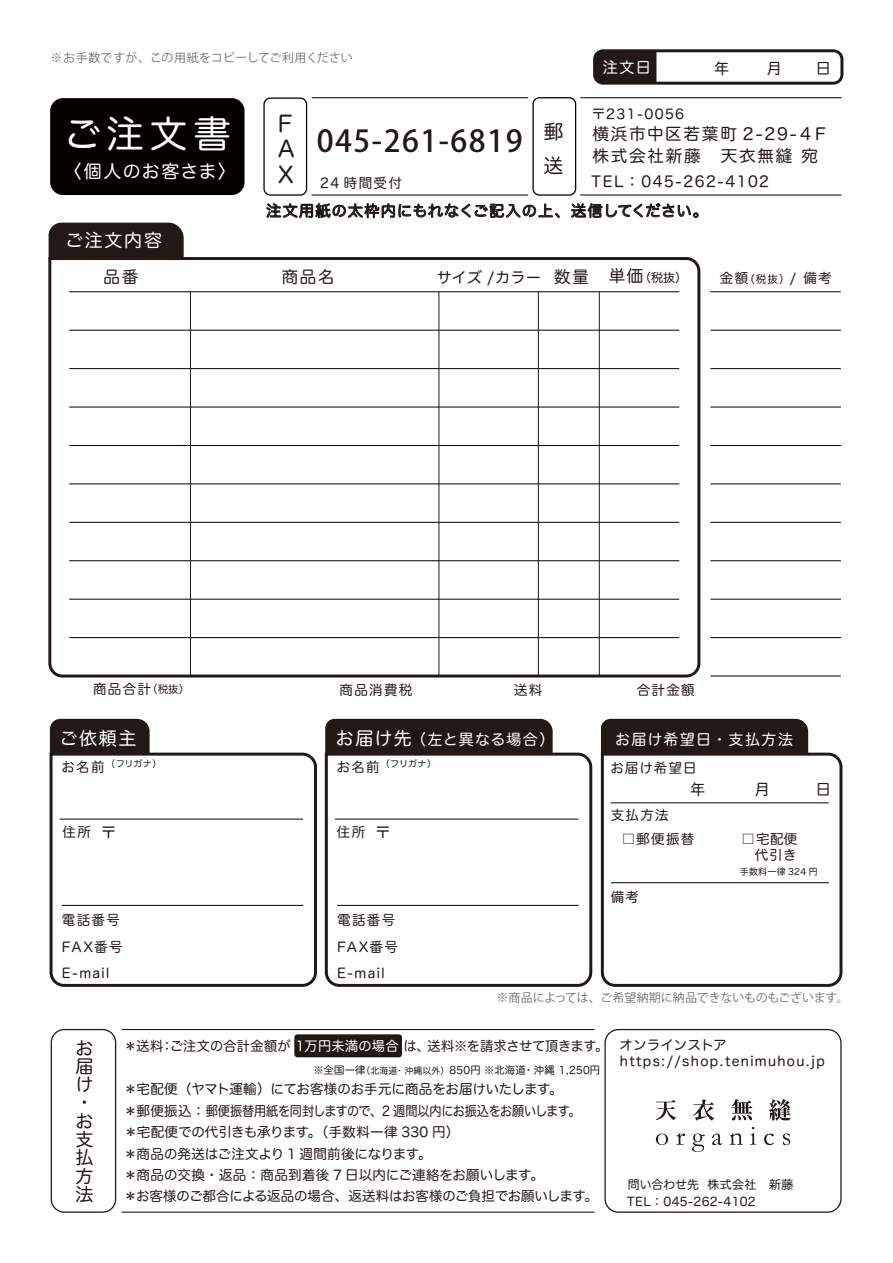
<style>
.page{position:relative;width:893px;height:1263px;background:#fff}
.page>*{position:absolute;margin:0;border:0;box-sizing:border-box;transform-origin:0 0}
.t1{font:37.5px "Hira Maru Pro N W4";color:#fff}
.t2{font:500 30px "Koz Go Pro";letter-spacing:.05em;color:#221815}
.t3{font:22.5px/25.5px "Hira Maru Pro N W4";color:#221815}
.t4{font:19.5px/34.2px "Hira Maru Pro N W4";color:#221815}
.t5{font:18px "Hira Maru Pro N W4";letter-spacing:.08em;color:#fff}
.t6{font:18px/18.3px "Hira Maru Pro N W4";color:#221815}
.t7{font:18px "Hira Maru Pro W4";color:#fff}
.t8{font:16.5px/22.5px "Hira Maru Pro N W4";letter-spacing:.1em;color:#221815}
.t9{font:15.15px "Hira Maru Pro N W4";color:#221815}
.t10{font:15.15px "Hira Maru Pro N W4";color:#fff}
.t11{font:15px "Hira Maru Pro W4";letter-spacing:.07em;color:#221815}
.t12{font:15px "Hira Maru Pro N W4";letter-spacing:.1em;color:#221815}
.t13{font:15px "Hira Maru Pro W4";letter-spacing:.045em;color:#fff}
.t14{font:15px "Hira Maru Pro W4";letter-spacing:.075em;color:#fff}
.t15{font:13.5px/21.5px "Hira Maru Pro N W4";color:#221815}
.t16{font:13.5px/26.2px "Hira Maru Pro W4";letter-spacing:.1em;color:#221815}
.t17{font:13.5px/16.4px "Hira Maru Pro N W4";letter-spacing:.1em;color:#221815}
.t18{font:12px/17.2px "Hira Maru Pro N W4";letter-spacing:.025em;color:#221815}
.t19{font:12px "Koz Go Pr 6 N";letter-spacing:-.02em;color:#727171}
.t20{font:12px "Koz Go Pr 6 N";letter-spacing:.005em;color:#727171}
.t21{font:10.5px "Hira Maru Pro N W4";letter-spacing:.025em;color:#221815}
.t22{font:9px "Hira Maru Pro W4";letter-spacing:-.005em;color:#221815}
.t23{font:9px "Hira Maru Pro N W4";letter-spacing:.025em;color:#221815}
.s1{font-size:12px}
.s2{font-size:10.5px}
.s3{font-size:18px}
.s4{font-size:15px}
.s5{font-family:"Hira Maru Pro N W4"}
.s6{color:#fff}
.s7{font-size:9px}
</style>
<div class="page">
<div style="left:50px;top:719px;width:100px;height:32px;background:#221815"></div>
<div style="left:325px;top:719px;width:228px;height:32px;background:#221815"></div>
<div style="left:601px;top:719px;width:207px;height:32px;background:#221815"></div>
<div style="left:294px;top:1034px;width:108px;height:23px;background:#221815;border-radius:3px"></div>
<hr style="left:312px;top:195px;width:216px;height:1px;background:#040000">
<hr style="left:312px;top:97px;width:216px;height:1px;background:#040000">
<hr style="left:580px;top:195px;width:262px;height:1px;background:#040000">
<hr style="left:580px;top:97px;width:262px;height:1px;background:#040000">
<hr style="left:710px;top:291px;width:131px;height:1px;background:#040000">
<hr style="left:710px;top:330px;width:131px;height:1px;background:#040000">
<hr style="left:710px;top:368px;width:131px;height:1px;background:#040000">
<hr style="left:710px;top:407px;width:131px;height:1px;background:#040000">
<hr style="left:710px;top:445px;width:131px;height:1px;background:#040000">
<hr style="left:710px;top:484px;width:131px;height:1px;background:#040000">
<hr style="left:710px;top:522px;width:131px;height:1px;background:#040000">
<hr style="left:710px;top:560px;width:131px;height:1px;background:#040000">
<hr style="left:710px;top:637px;width:131px;height:1px;background:#040000">
<hr style="left:710px;top:676px;width:131px;height:1px;background:#040000">
<hr style="left:710px;top:599px;width:131px;height:1px;background:#040000">
<hr style="left:122px;top:1029px;width:472px;height:1px;background:#040000">
<hr style="left:122px;top:1212px;width:472px;height:1px;background:#040000">
<svg style="left:656px;top:1100px;width:20px;height:20px"></svg>
<svg style="left:693px;top:1099px;width:21px;height:22px"></svg>
<svg style="left:731px;top:1099px;width:21px;height:21px"></svg>
<svg style="left:769px;top:1099px;width:21px;height:22px"></svg>
<svg style="left:656px;top:1133px;width:12px;height:12px"></svg>
<svg style="left:676px;top:1133px;width:9px;height:12px"></svg>
<svg style="left:692px;top:1133px;width:13px;height:19px"></svg>
<svg style="left:712px;top:1133px;width:10px;height:12px"></svg>
<svg style="left:729px;top:1133px;width:14px;height:12px"></svg>
<svg style="left:750px;top:1127px;width:6px;height:18px"></svg>
<svg style="left:764px;top:1133px;width:10px;height:12px"></svg>
<svg style="left:783px;top:1133px;width:7px;height:12px"></svg>
<div style="left:263px;top:97px;width:44px;height:99px;border:1px solid #040000;border-radius:6px"></div>
<div style="left:50px;top:98px;width:195px;height:97px;background:#040000;border-radius:13px"></div>
<div style="left:532px;top:97px;width:44px;height:99px;border:1px solid #040000;border-radius:6px"></div>
<svg style="left:267px;top:203px;width:293px;height:16px"></svg>
<svg style="left:571px;top:203px;width:127px;height:16px"></svg>
<svg style="left:600px;top:751px;width:243px;height:236px"></svg>
<svg style="left:49px;top:751px;width:268px;height:236px"></svg>
<svg style="left:324px;top:751px;width:269px;height:236px"></svg>
<div style="left:593px;top:49px;width:250px;height:36px;border:3px solid #221815;border-radius:9px"></div>
<svg style="left:48px;top:256px;width:653px;height:422px"></svg>
<hr style="left:190px;top:292px;width:1px;height:384px;background:#221815">
<hr style="left:439px;top:292px;width:1px;height:384px;background:#221815">
<hr style="left:538px;top:292px;width:1px;height:384px;background:#221815">
<hr style="left:599px;top:292px;width:1px;height:384px;background:#221815">
<div style="left:51px;top:1029px;width:65px;height:184px;border:1px solid #221815;border-radius:13px"></div>
<div style="left:604px;top:1029px;width:238px;height:184px;border:1px solid #221815;border-radius:13px"></div>
<div style="left:49px;top:223px;width:135px;height:36px;background:#221815"></div>
<div style="left:595px;top:51px;width:61px;height:32px;background:#221815"></div>
<p class="t20" style="left:51px;top:51px;width:304px">※お手数ですが、この用紙をコピーしてご利用ください</p>
<h3 class="t3" style="left:278px;top:109px;width:19px">F<br>A</h3>
<p class="t15" style="left:278px;top:171px;width:126px"><sup>X</sup> 24 時間受付</p>
<h1 class="t1" style="left:64px;top:101px;width:212px">ご注文書　</h1>
<h2 class="t2" style="left:317px;top:122px;width:207px">045-261-6819</h2>
<h3 class="t5" style="left:64px;top:156px;width:173px">〈個人のお客さま〉</h3>
<h3 class="t4" style="left:544px;top:114px;width:21px">郵送</h3>
<p class="t10" style="left:603px;top:54px;width:50px">注文日</p>
<p class="t9" style="left:714px;top:55px;width:17px">年</p>
<p class="t9" style="left:767px;top:55px;width:17px">月</p>
<p class="t9" style="left:816px;top:55px;width:17px">日</p>
<p class="t15" style="left:592px;top:103px;width:94px">〒231-0056</p>
<p class="t8" style="left:592px;top:121px;width:238px">横浜市中区若葉町 2-29-４Ｆ株式会社新藤　天衣無縫 宛</p>
<p class="t12" style="left:591px;top:168px;width:179px">TEL：045-262-4102</p>
<h3 class="t5" style="left:65px;top:225px;width:98px">ご注文内容</h3>
<p class="t8" style="left:104px;top:264px;width:36px">品番</p>
<p class="t11" style="left:266px;top:198px;width:443px">注文用紙の太枠内にもれなくご記入の上、送信してください。</p>
<p class="t8" style="left:282px;top:264px;width:54px">商品名</p>
<p class="t8" style="left:554px;top:264px;width:134px">数量 単価<span class="s1">（税抜）</span></p>
<p class="t16" style="left:720px;top:264px;width:113px">金額<span class="s2">（税抜）</span>/ 備考</p>
<p class="t12" style="left:437px;top:264px;width:106px">サイズ /カラー</p>
<p class="t16" style="left:93px;top:675px;width:98px">商品合計<span class="s2">（税抜）</span></p>
<p class="t16" style="left:339px;top:676px;width:74px">商品消費税</p>
<p class="t16" style="left:514px;top:676px;width:30px">送料</p>
<p class="t16" style="left:637px;top:676px;width:60px">合計金額</p>
<h3 class="t7" style="left:60px;top:723px;width:78px">ご依頼主</h3>
<p class="t13" style="left:336px;top:726px;width:220px"><span class="s3">お届け先</span>（左と異なる場合）</p>
<p class="t14" style="left:615px;top:726px;width:179px">お届け希望日・支払方法</p>
<p class="t16" style="left:62px;top:753px;width:44px">お名前</p>
<p class="t22" style="left:106px;top:756px;width:57px">（フリガナ）</p>
<p class="t22" style="left:381px;top:756px;width:57px">（フリガナ）</p>
<p class="t16" style="left:337px;top:753px;width:44px">お名前</p>
<p class="t16" style="left:63px;top:817px;width:30px">住所</p>
<p class="t11" style="left:101px;top:819px;width:16px">〒</p>
<p class="t16" style="left:337px;top:817px;width:55px">住所 <span class="s4">〒</span></p>
<p class="t16" style="left:62px;top:906px;width:62px">電話番号<br>FAX番号<br>E-mail</p>
<p class="t16" style="left:337px;top:906px;width:62px">電話番号<br>FAX番号<br>E-mail</p>
<p class="t16" style="left:610px;top:754px;width:88px">お届け希望日</p>
<p class="t16" style="left:611px;top:801px;width:60px">支払方法</p>
<p class="t9" style="left:690px;top:776px;width:17px">年</p>
<p class="t9" style="left:755px;top:776px;width:17px">月</p>
<p class="t9" style="left:816px;top:776px;width:17px">日</p>
<p class="t16" style="left:622px;top:825px;width:74px">□郵便振替</p>
<p class="t16" style="left:742px;top:830px;width:57px;line-height:15.8px;text-align:right">□<span class="s5">宅配</span>便代引き</p>
<p class="t16" style="left:611px;top:882px;width:30px">備考</p>
<p class="t23" style="left:740px;top:864px;width:79px">手数料一律 324 円</p>
<p class="t19" style="left:496px;top:990px;width:354px">※商品によっては、ご希望納期に納品できないものもございます。</p>
<h3 class="t6" style="left:76px;top:1038px;width:19px">お届け・お支払方法</h3>
<p class="t15" style="left:124px;top:1034px;width:486px">＊送料：ご注文の合計金額が <span class="s6">1万円未満の場合</span> は、送料※を請求させて頂きます。</p>
<p class="t21" style="left:313px;top:1061px;width:288px">※全国一律<span class="s7">（北海道・沖縄以外）</span>850円 ※北海道・沖縄 1,250円</p>
<p class="t15" style="left:124px;top:1077px;width:458px">＊宅配便（ヤマト運輸）にてお客様のお手元に商品をお届けいたします。<br>＊郵便振込：郵便振替用紙を同封しますので、2 週間以内にお振込をお願いします。</p>
<p class="t15" style="left:124px;top:1142px;width:476px">＊商品の発送はご注文より 1 週間前後になります。<br>＊商品の交換・返品：商品到着後 7 日以内にご連絡をお願いします。<br>＊お客様のご都合による返品の場合、返送料はお客様のご負担でお願いします。</p>
<p class="t15" style="left:124px;top:1120px;width:337px">＊宅配便での代引きも承ります。（手数料一律 330 円）</p>
<p class="t17" style="left:619px;top:1036px;width:207px">オンラインストアhttps://shop.tenimuhou.jp</p>
<p class="t18" style="left:708px;top:1175px;width:100px">株式会社　新藤　</p>
<p class="t18" style="left:627px;top:1175px;width:130px">問い合わせ先<br>TEL：045-262-4102</p>
</div>
